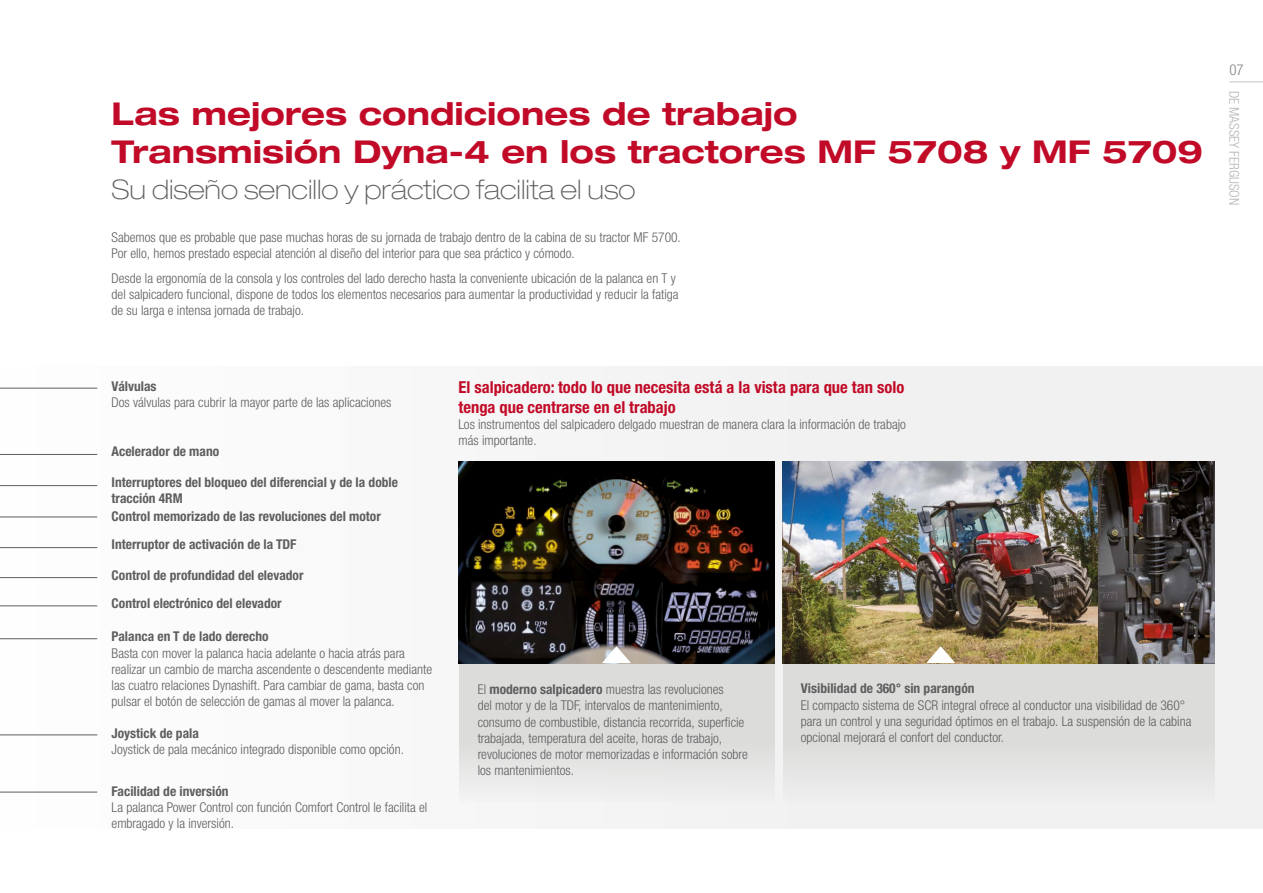
<style>
.page{position:relative;width:1263px;height:893px;background:#fff}
.page>*{position:absolute;margin:0;border:0;box-sizing:border-box;transform-origin:0 0}
.t1{font:700 expanded 31.5px/37.8px "Helvetica Neue";color:#c10a27}
.t2{font:100 expanded 27px "Helvetica Neue";color:#5f5e5e}
.t3{font:700 condensed 16.5px/19.5px "Helvetica Neue LTW1 G";color:#c10a27}
.t4{font:300 condensed 15px "Helvetica Neue LTW1 G";color:#848483}
.t5{font:300 condensed 13.5px/16.2px "Helvetica Neue LTW1 G";color:#5f5e5e}
.t6{font:700 condensed 13.5px/16.8px "Helvetica Neue LTW1 G";color:#5f5e5e}
.t7{font:300 condensed 13.5px "Helvetica Neue LTW1 G";color:#b6b5b5}
.s1{font-family:"Helvetica Neue";font-weight:700}
</style>
<div class="page">
<div style="left:0;top:367px;width:1263px;height:462px;background:#f8f8f8"></div>
<hr style="left:0;top:388px;width:97px;height:1px;background:#5f5e5e">
<svg style="left:0;top:454px;width:98px;height:33px"></svg>
<hr style="left:0;top:485px;width:97px;height:1px;background:#5f5e5e">
<svg style="left:0;top:516px;width:98px;height:32px"></svg>
<hr style="left:0;top:577px;width:97px;height:1px;background:#5f5e5e">
<hr style="left:0;top:792px;width:97px;height:1px;background:#5f5e5e">
<svg style="left:0;top:605px;width:98px;height:131px"></svg>
<div style="left:459px;top:663px;width:315px;height:140px;background:linear-gradient(to bottom,#d6d6d5,#ebebeb)"></div>
<div style="left:783px;top:663px;width:431px;height:140px;background:linear-gradient(to right,#e0e0df,#e0e0df)"></div>
<img style="left:459px;top:461px;width:315px;height:202px">
<img style="left:783px;top:461px;width:316px;height:202px">
<svg style="left:1099px;top:461px;width:115px;height:202px;background:#443937"></svg>
<svg style="left:602px;top:646px;width:29px;height:17px"></svg>
<svg style="left:926px;top:646px;width:29px;height:17px"></svg>
<hr style="left:1229px;top:81px;width:34px;height:1px;background:#c5c5c4">
<h1 class="t1" style="left:112px;top:94px;width:1093px">Las mejores condiciones de trabajo<br>Transmisión Dyna-4 en los tractores MF 5708 y MF 5709</h1>
<h2 class="t2" style="left:112px;top:173px;width:525px">Su diseño sencillo y práctico facilita el uso</h2>
<p class="t5" style="left:112px;top:229px;width:571px">Sabemos que es probable que pase muchas horas de su jornada de trabajo dentro de la cabina de su tractor MF 5700.<br>Por ello, hemos prestado especial atención al diseño del interior para que sea práctico y cómodo.</p>
<p class="t5" style="left:112px;top:270px;width:568px">Desde la ergonomía de la consola y los controles del lado derecho hasta la conveniente ubicación de la palanca en T y del salpicadero funcional, dispone de todos los elementos necesarios para aumentar la productividad y reducir la fatiga de su larga e intensa jornada de trabajo.</p>
<p class="t6" style="left:112px;top:378px;width:46px">Válvulas</p>
<p class="t5" style="left:112px;top:394px;width:281px">Dos válvulas para cubrir la mayor parte de las aplicaciones</p>
<p class="t6" style="left:112px;top:443px;width:109px">Acelerador de mano</p>
<p class="t6" style="left:112px;top:474px;width:288px">Interruptores del bloqueo del diferencial y de la doble tracción 4RM<br>Control memorizado de las revoluciones del motor</p>
<p class="t6" style="left:112px;top:536px;width:186px">Interruptor de activación de la TDF</p>
<p class="t6" style="left:112px;top:562px;width:193px;line-height:27.2px">Control de profundidad del elevador<br>Control electrónico del elevador</p>
<p class="t6" style="left:112px;top:628px;width:158px">Palanca en T de lado derecho</p>
<p class="t5" style="left:112px;top:645px;width:322px">Basta con mover la palanca hacia adelante o hacia atrás para realizar un cambio de marcha ascendente o descendente mediante las cuatro relaciones Dynashift. Para cambiar de gama, basta con pulsar el botón de selección de gamas al mover la palanca.</p>
<p class="t6" style="left:112px;top:725px;width:89px">Joystick de pala</p>
<p class="t5" style="left:112px;top:742px;width:294px">Joystick de pala mecánico integrado disponible como opción.</p>
<p class="t6" style="left:112px;top:783px;width:118px">Facilidad de inversión</p>
<p class="t5" style="left:112px;top:799px;width:317px">La palanca Power Control con función Comfort Control le facilita el embragado y la inversión.</p>
<p class="t3" style="left:459px;top:377px;width:447px">El salpicadero: todo lo que necesita está a la vista para que tan solo tenga que centrarse en el trabajo</p>
<p class="t5" style="left:459px;top:416px;width:449px">Los instrumentos del salpicadero delgado muestran de manera clara la información de trabajo más importante.</p>
<p class="t5" style="left:478px;top:681px;width:272px">El <span class="s1">moderno salpicadero</span> muestra las revoluciones<br>del motor y de la TDF, intervalos de mantenimiento, consumo de combustible, distancia recorrida, superficie trabajada, temperatura del aceite, horas de trabajo, revoluciones de motor memorizadas e información sobre los mantenimientos.</p>
<p class="t6" style="left:801px;top:680px;width:175px">Visibilidad de 360° sin parangón</p>
<p class="t5" style="left:801px;top:697px;width:392px">El compacto sistema de SCR integral ofrece al conductor una visibilidad de 360° para un control y una seguridad óptimos en el trabajo. La suspensión de la cabina opcional mejorará el confort del conductor.</p>
<p class="t4" style="left:1229px;top:61px;width:16px">07</p>
<p class="t7" style="left:1242px;top:91px;width:116px;rotate:90deg">DE MASSEY FERGUSON</p>
</div>
